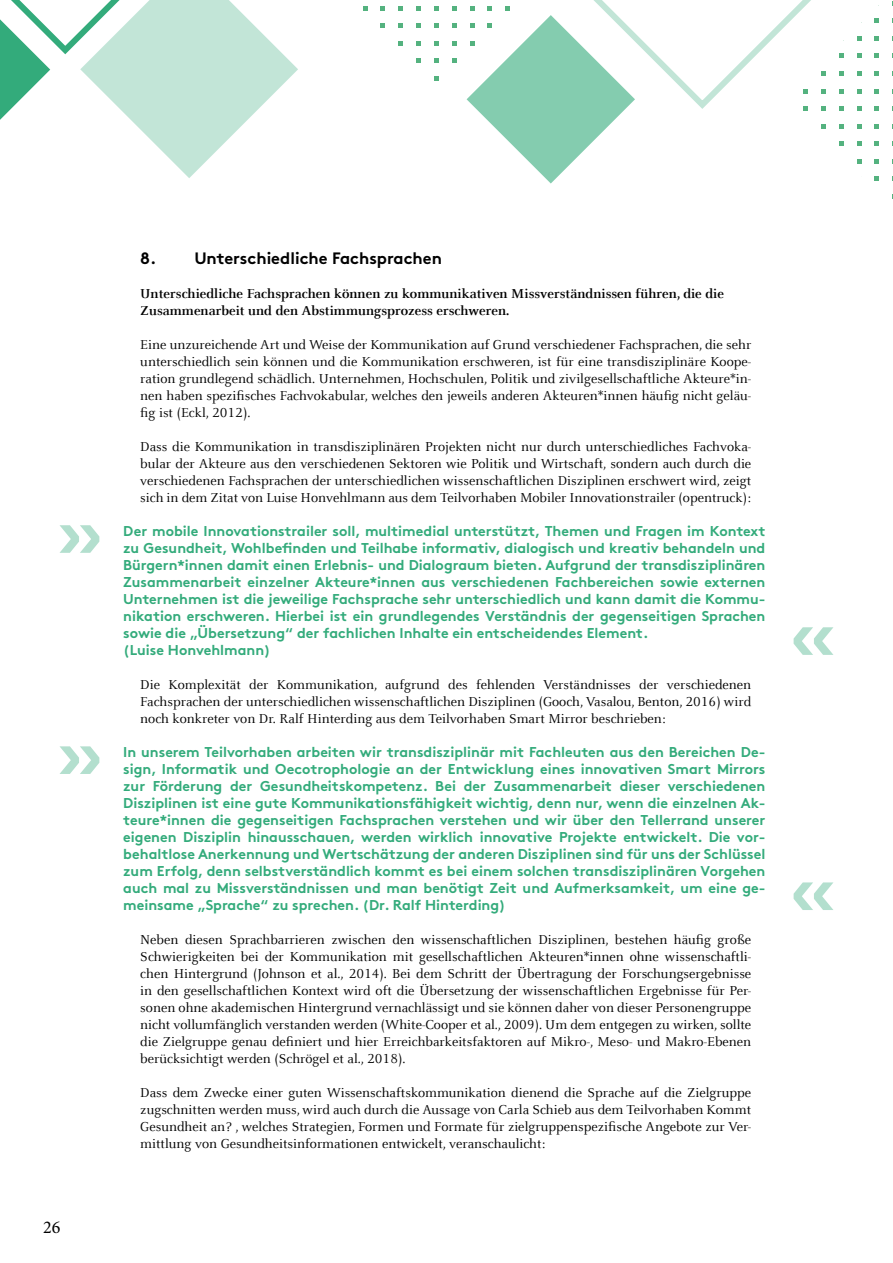
<style>
.page{position:relative;width:893px;height:1263px;background:#fff}
.page>*{position:absolute;margin:0;border:0;box-sizing:border-box;transform-origin:0 0}
.t1{font:18px "Minion Pro";color:#000}
.t2{font:700 16.5px "Brown";color:#000}
.t3{font:14.25px/17px "Celeste Offc Pro";color:#000;text-align:justify}
.t4{font:700 14.25px/17px "Brown";color:#33ab7b}
.t5{font:700 14.25px/17px "Celeste Offc Pro";color:#000}
</style>
<div class="page">
<svg style="left:363px;top:6px;width:4px;height:4px"></svg>
<svg style="left:381px;top:6px;width:4px;height:4px"></svg>
<svg style="left:381px;top:24px;width:4px;height:4px"></svg>
<svg style="left:399px;top:6px;width:4px;height:4px"></svg>
<svg style="left:399px;top:24px;width:4px;height:4px"></svg>
<svg style="left:399px;top:41px;width:4px;height:4px"></svg>
<svg style="left:416px;top:6px;width:5px;height:4px"></svg>
<svg style="left:416px;top:24px;width:5px;height:4px"></svg>
<svg style="left:416px;top:41px;width:5px;height:4px"></svg>
<svg style="left:416px;top:59px;width:5px;height:4px"></svg>
<svg style="left:434px;top:6px;width:4px;height:4px"></svg>
<svg style="left:434px;top:24px;width:4px;height:4px"></svg>
<svg style="left:434px;top:41px;width:4px;height:4px"></svg>
<svg style="left:434px;top:59px;width:4px;height:4px"></svg>
<svg style="left:434px;top:76px;width:4px;height:5px"></svg>
<svg style="left:452px;top:6px;width:4px;height:4px"></svg>
<svg style="left:452px;top:24px;width:4px;height:4px"></svg>
<svg style="left:452px;top:41px;width:4px;height:4px"></svg>
<svg style="left:452px;top:59px;width:4px;height:4px"></svg>
<svg style="left:821px;top:71px;width:4px;height:5px"></svg>
<svg style="left:821px;top:89px;width:4px;height:4px"></svg>
<svg style="left:821px;top:107px;width:4px;height:4px"></svg>
<svg style="left:821px;top:124px;width:4px;height:4px"></svg>
<svg style="left:839px;top:54px;width:4px;height:4px"></svg>
<svg style="left:839px;top:71px;width:4px;height:5px"></svg>
<svg style="left:839px;top:89px;width:4px;height:4px"></svg>
<svg style="left:839px;top:107px;width:4px;height:4px"></svg>
<svg style="left:839px;top:124px;width:4px;height:4px"></svg>
<svg style="left:839px;top:142px;width:4px;height:4px"></svg>
<svg style="left:857px;top:36px;width:4px;height:4px"></svg>
<svg style="left:857px;top:54px;width:4px;height:4px"></svg>
<svg style="left:857px;top:71px;width:4px;height:5px"></svg>
<svg style="left:857px;top:89px;width:4px;height:4px"></svg>
<svg style="left:857px;top:107px;width:4px;height:4px"></svg>
<svg style="left:857px;top:124px;width:4px;height:4px"></svg>
<svg style="left:857px;top:142px;width:4px;height:4px"></svg>
<svg style="left:857px;top:159px;width:4px;height:4px"></svg>
<svg style="left:875px;top:19px;width:4px;height:4px"></svg>
<svg style="left:875px;top:36px;width:4px;height:4px"></svg>
<svg style="left:875px;top:54px;width:4px;height:4px"></svg>
<svg style="left:875px;top:71px;width:4px;height:5px"></svg>
<svg style="left:875px;top:89px;width:4px;height:4px"></svg>
<svg style="left:875px;top:107px;width:4px;height:4px"></svg>
<svg style="left:875px;top:124px;width:4px;height:4px"></svg>
<svg style="left:875px;top:142px;width:4px;height:4px"></svg>
<svg style="left:875px;top:159px;width:4px;height:4px"></svg>
<svg style="left:875px;top:177px;width:4px;height:4px"></svg>
<svg style="left:467px;top:0;width:343px;height:184px"></svg>
<svg style="left:0;top:0;width:298px;height:178px"></svg>
<svg style="left:60px;top:525px;width:39px;height:28px"></svg>
<svg style="left:60px;top:746px;width:39px;height:28px"></svg>
<svg style="left:794px;top:627px;width:39px;height:28px"></svg>
<svg style="left:794px;top:882px;width:39px;height:28px"></svg>
<p class="t1" style="left:43px;top:1215px;width:19px">26</p>
<p class="t2" style="left:140px;top:244px;width:303px">8. Unterschiedliche Fachsprachen</p>
<p class="t5" style="left:140px;top:284px;width:585px">Unterschiedliche Fachsprachen können zu kommunikativen Missverständnissen führen, die die<br>Zusammenarbeit und den Abstimmungsprozess erschweren.</p>
<p class="t3" style="left:140px;top:336px;width:612px">Eine unzureichende Art und Weise der Kommunikation auf Grund verschiedener Fachsprachen, die sehr unterschiedlich sein können und die Kommunikation erschweren, ist für eine transdisziplinäre Koope&shy;ration grundlegend schädlich. Unternehmen, Hochschulen, Politik und zivilgesellschaftliche Akteure*in&shy;nen haben spezifisches Fachvokabular, welches den jeweils anderen Akteuren*innen häufig nicht geläu&shy;fig ist (Eckl, 2012).</p>
<p class="t3" style="left:140px;top:438px;width:612px">Dass die Kommunikation in transdisziplinären Projekten nicht nur durch unterschiedliches Fachvoka&shy;bular der Akteure aus den verschiedenen Sektoren wie Politik und Wirtschaft, sondern auch durch die verschiedenen Fachsprachen der unterschiedlichen wissenschaftlichen Disziplinen erschwert wird, zeigt sich in dem Zitat von Luise Honvehlmann aus dem Teilvorhaben Mobiler Innovationstrailer (opentruck):</p>
<p class="t4" style="left:123px;top:521px;width:644px">Der mobile Innovationstrailer soll, multimedial unterstützt, Themen und Fragen im Kontext zu Gesundheit, Wohlbefinden und Teilhabe informativ, dialogisch und kreativ behandeln und Bürgern*innen damit einen Erlebnis- und Dialograum bieten. Aufgrund der transdisziplinären Zusammenarbeit einzelner Akteure*innen aus verschiedenen Fachbereichen sowie externen Unternehmen ist die jeweilige Fachsprache sehr unterschiedlich und kann damit die Kommu&shy;nikation erschweren. Hierbei ist ein grundlegendes Verständnis der gegenseitigen Sprachen sowie die „Übersetzung“ der fachlichen Inhalte ein entscheidendes Element.<br>(Luise Honvehlmann)</p>
<p class="t3" style="left:140px;top:676px;width:612px">Die Komplexität der Kommunikation, aufgrund des fehlenden Verständnisses der verschiedenen Fachsprachen der unterschiedlichen wissenschaftlichen Disziplinen (Gooch, Vasalou, Benton, 2016) wird noch konkreter von Dr. Ralf Hinterding aus dem Teilvorhaben Smart Mirror beschrieben:</p>
<p class="t4" style="left:123px;top:742px;width:644px;text-align:justify">In unserem Teilvorhaben arbeiten wir transdisziplinär mit Fachleuten aus den Bereichen De&shy;sign, Informatik und Oecotrophologie an der Entwicklung eines innovativen Smart Mirrors zur Förderung der Gesundheitskompetenz. Bei der Zusammenarbeit dieser verschiedenen Disziplinen ist eine gute Kommunikationsfähigkeit wichtig, denn nur, wenn die einzelnen Ak&shy;teure*innen die gegenseitigen Fachsprachen verstehen und wir über den Tellerrand unserer eigenen Disziplin hinausschauen, werden wirklich innovative Projekte entwickelt. Die vor&shy;behaltlose Anerkennung und Wertschätzung der anderen Disziplinen sind für uns der Schlüssel zum Erfolg, denn selbstverständlich kommt es bei einem solchen transdisziplinären Vorgehen auch mal zu Missverständnissen und man benötigt Zeit und Aufmerksamkeit, um eine ge&shy;meinsame „Sprache“ zu sprechen. (Dr. Ralf Hinterding)</p>
<p class="t3" style="left:140px;top:931px;width:612px">Neben diesen Sprachbarrieren zwischen den wissenschaftlichen Disziplinen, bestehen häufig große Schwierigkeiten bei der Kommunikation mit gesellschaftlichen Akteuren*innen ohne wissenschaftli&shy;chen Hintergrund (Johnson et al., 2014). Bei dem Schritt der Übertragung der Forschungsergebnisse in den gesellschaftlichen Kontext wird oft die Übersetzung der wissenschaftlichen Ergebnisse für Per&shy;sonen ohne akademischen Hintergrund vernachlässigt und sie können daher von dieser Personengruppe nicht vollumfänglich verstanden werden (White-Cooper et al., 2009). Um dem entgegen zu wirken, sollte die Zielgruppe genau definiert und hier Erreichbarkeitsfaktoren auf Mikro-, Meso- und Makro-Ebenen berücksichtigt werden (Schrögel et al., 2018).</p>
<p class="t3" style="left:140px;top:1084px;width:612px">Dass dem Zwecke einer guten Wissenschaftskommunikation dienend die Sprache auf die Zielgruppe zugschnitten werden muss, wird auch durch die Aussage von Carla Schieb aus dem Teilvorhaben Kommt Gesundheit an? , welches Strategien, Formen und Formate für zielgruppenspezifische Angebote zur Ver&shy;mittlung von Gesundheitsinformationen entwickelt, veranschaulicht:</p>
</div>
